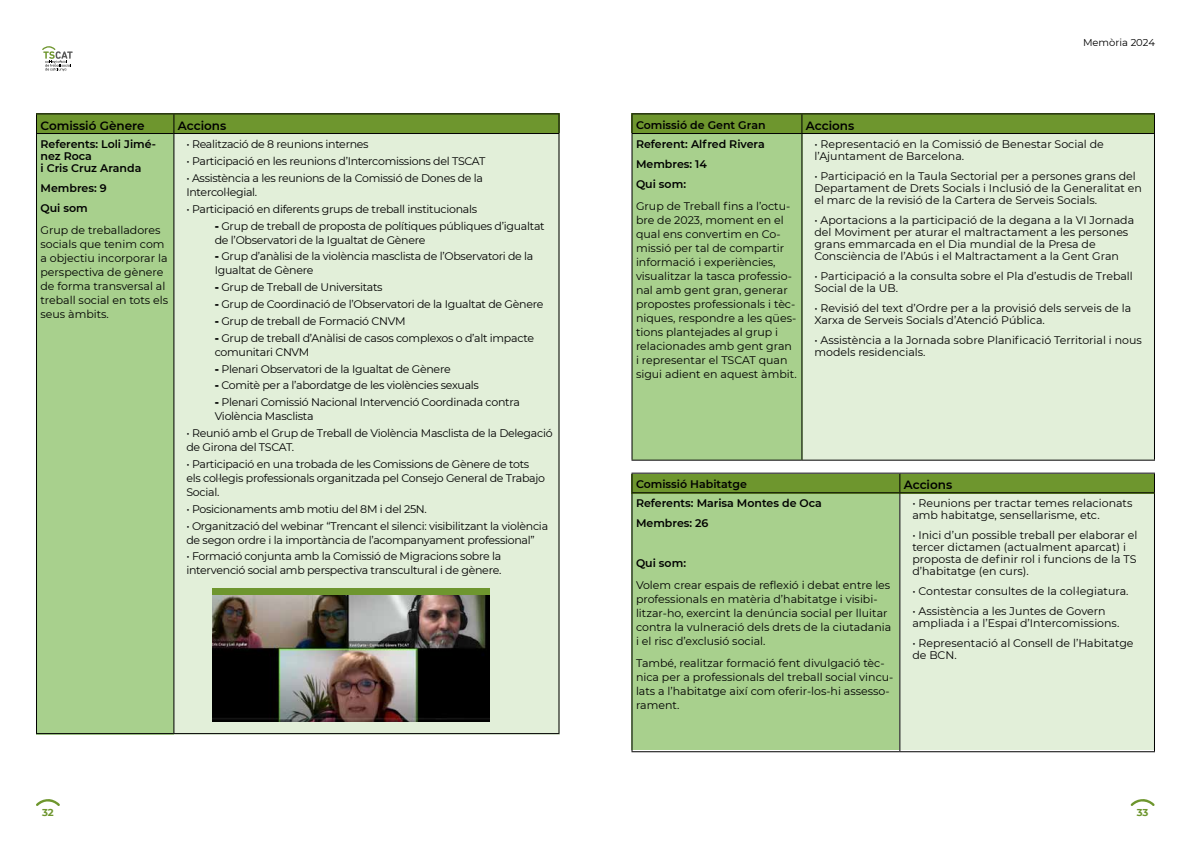
<style>
.page{position:relative;width:1191px;height:842px;background:#fff}
.page>*{position:absolute;margin:0;border:0;box-sizing:border-box;transform-origin:0 0}
.t1{font:600 12px "Montserrat";color:#000}
.t2{font:11px/14px "Montserrat";color:#000}
.t3{font:11px/14px "Montserrat";letter-spacing:-.025em;color:#000}
.t4{font:600 11px/19.9px "Montserrat";color:#000}
.t5{font:10px "Montserrat";color:#000}
.t6{font:700 10px "Montserrat";color:#6e962e}
.s1{font-weight:800}
</style>
<div class="page">
<svg style="left:36px;top:799px;width:24px;height:7px"></svg>
<svg style="left:1130px;top:799px;width:24px;height:7px"></svg>
<svg style="left:42px;top:46px;width:31px;height:25px"></svg>
<div style="left:802px;top:121px;width:353px;height:339px;background:#e2efd9"></div>
<div style="left:899px;top:482px;width:256px;height:268px;background:#e2efd9"></div>
<div style="left:174px;top:121px;width:385px;height:614px;background:#e2efd9"></div>
<div style="left:631px;top:121px;width:171px;height:339px;background:#a8d08d"></div>
<div style="left:631px;top:482px;width:268px;height:268px;background:#a8d08d"></div>
<div style="left:36px;top:121px;width:138px;height:614px;background:#a8d08d"></div>
<div style="left:631px;top:113px;width:524px;height:20px;background:#6e962e"></div>
<div style="left:631px;top:474px;width:524px;height:20px;background:#6e962e"></div>
<div style="left:36px;top:113px;width:523px;height:20px;background:#6e962e"></div>
<hr style="left:36px;top:113px;width:138px;height:1px;background:#000">
<svg style="left:36px;top:114px;width:1px;height:19px"></svg>
<hr style="left:174px;top:113px;width:385px;height:1px;background:#000">
<svg style="left:173px;top:114px;width:1px;height:19px"></svg>
<svg style="left:558px;top:114px;width:1px;height:19px"></svg>
<hr style="left:36px;top:133px;width:138px;height:1px;background:#000">
<hr style="left:36px;top:134px;width:1px;height:599px;background:#000">
<hr style="left:174px;top:133px;width:385px;height:1px;background:#000">
<hr style="left:173px;top:134px;width:1px;height:599px;background:#000">
<hr style="left:558px;top:134px;width:1px;height:599px;background:#000">
<hr style="left:36px;top:733px;width:138px;height:1px;background:#000">
<hr style="left:174px;top:733px;width:385px;height:1px;background:#000">
<hr style="left:631px;top:113px;width:171px;height:1px;background:#000">
<svg style="left:631px;top:114px;width:1px;height:19px"></svg>
<hr style="left:802px;top:113px;width:353px;height:1px;background:#000">
<svg style="left:801px;top:114px;width:1px;height:19px"></svg>
<svg style="left:1154px;top:114px;width:1px;height:19px"></svg>
<hr style="left:631px;top:133px;width:171px;height:1px;background:#000">
<hr style="left:631px;top:134px;width:1px;height:326px;background:#000">
<hr style="left:802px;top:133px;width:353px;height:1px;background:#000">
<hr style="left:801px;top:134px;width:1px;height:326px;background:#000">
<hr style="left:1154px;top:134px;width:1px;height:326px;background:#000">
<hr style="left:631px;top:460px;width:171px;height:1px;background:#000">
<hr style="left:802px;top:460px;width:353px;height:1px;background:#000">
<hr style="left:631px;top:473px;width:269px;height:1px;background:#000">
<svg style="left:631px;top:474px;width:1px;height:18px"></svg>
<hr style="left:900px;top:473px;width:255px;height:1px;background:#000">
<svg style="left:899px;top:474px;width:1px;height:18px"></svg>
<svg style="left:1154px;top:474px;width:1px;height:18px"></svg>
<hr style="left:631px;top:492px;width:269px;height:1px;background:#000">
<hr style="left:631px;top:493px;width:1px;height:258px;background:#000">
<hr style="left:900px;top:492px;width:255px;height:1px;background:#000">
<hr style="left:899px;top:493px;width:1px;height:258px;background:#000">
<hr style="left:1154px;top:493px;width:1px;height:258px;background:#000">
<hr style="left:631px;top:751px;width:269px;height:1px;background:#000">
<hr style="left:900px;top:751px;width:255px;height:1px;background:#000">
<img style="left:212px;top:595px;width:277px;height:127px">
<div style="left:212px;top:588px;width:277px;height:7px;background:#6e962e"></div>
<p class="t1" style="left:40px;top:117px;width:106px">Comissió Gènere</p>
<p class="t1" style="left:178px;top:117px;width:50px">Accions</p>
<p class="t4" style="left:40px;top:138px;width:117px;line-height:11.9px">Referents: Loli Jimé&shy;nez Roca<br>i Cris Cruz Aranda</p>
<p class="t4" style="left:40px;top:177px;width:68px">Membres: 9<br>Qui som</p>
<p class="t2" style="left:40px;top:222px;width:129px">Grup de treballadores socials que tenim com a objectiu incorporar la perspectiva de gènere de forma transversal al treball social en tots els seus àmbits.</p>
<p class="t3" style="left:186px;top:137px;width:184px">• Realització de 8 reunions internes</p>
<p class="t3" style="left:186px;top:154px;width:300px">• Participació en les reunions d’Intercomissions del TSCAT</p>
<p class="t3" style="left:186px;top:171px;width:298px">• Assistència a les reunions de la Comissió de Dones de la<br>Intercol·legial.</p>
<p class="t3" style="left:186px;top:201px;width:292px">• Participació en diferents grups de treball institucionals</p>
<p class="t3" style="left:215px;top:218px;width:331px"><span class="s1">-</span> Grup de treball de proposta de polítiques públiques d’igualtat de l’Observatori de la Igualtat de Gènere</p>
<p class="t3" style="left:215px;top:249px;width:320px"><span class="s1">-</span> Grup d’anàlisi de la violència masclista de l’Observatori de la<br>Igualtat de Gènere</p>
<p class="t3" style="left:215px;top:280px;width:169px"><span class="s1">-</span> Grup de Treball de Universitats</p>
<p class="t3" style="left:215px;top:297px;width:330px"><span class="s1">-</span> Grup de Coordinació de l’Observatori de la Igualtat de Gènere</p>
<p class="t3" style="left:215px;top:314px;width:192px"><span class="s1">-</span> Grup de treball de Formació CNVM</p>
<p class="t3" style="left:215px;top:330px;width:321px"><span class="s1">-</span> Grup de treball d’Anàlisi de casos complexos o d’alt impacte comunitari CNVM</p>
<p class="t3" style="left:215px;top:361px;width:237px"><span class="s1">-</span> Plenari Observatori de la Igualtat de Gènere</p>
<p class="t3" style="left:215px;top:378px;width:266px"><span class="s1">-</span> Comitè per a l’abordatge de les violències sexuals</p>
<p class="t3" style="left:215px;top:395px;width:307px"><span class="s1">-</span> Plenari Comissió Nacional Intervenció Coordinada contra<br>Violència Masclista</p>
<p class="t3" style="left:186px;top:426px;width:368px">• Reunió amb el Grup de Treball de Violència Masclista de la Delegació de Girona del TSCAT.</p>
<p class="t3" style="left:186px;top:456px;width:360px">• Participació en una trobada de les Comissions de Gènere de tots els col·legis professionals organitzada pel Consejo General de Trabajo<br>Social.</p>
<p class="t3" style="left:186px;top:501px;width:242px">• Posicionaments amb motiu del 8M i del 25N.</p>
<p class="t3" style="left:186px;top:518px;width:363px">• Organització del webinar “Trencant el silenci: visibilitzant la violència de segon ordre i la importància de l’acompanyament professional”</p>
<p class="t3" style="left:186px;top:549px;width:316px">• Formació conjunta amb la Comissió de Migracions sobre la intervenció social amb perspectiva transcultural i de gènere.</p>
<p class="t5" style="left:1083px;top:35px;width:73px">Memòria 2024</p>
<p class="t4" style="left:636px;top:114px;width:131px">Comissió de Gent Gran</p>
<p class="t1" style="left:806px;top:117px;width:50px">Accions</p>
<p class="t4" style="left:636px;top:134px;width:130px">Referent: Alfred Rivera<br>Membres: 14<br>Qui som:</p>
<p class="t2" style="left:636px;top:199px;width:162px">Grup de Treball fins a l’octu&shy;bre de 2023, moment en el qual ens convertim en Co&shy;missió per tal de compartir informació i experiències, visualitzar la tasca professio&shy;nal amb gent gran, generar propostes professionals i tèc&shy;niques, respondre a les qües&shy;tions plantejades al grup i relacionades amb gent gran i representar el TSCAT quan sigui adient en aquest àmbit.</p>
<p class="t2" style="left:814px;top:138px;width:291px;line-height:12px">• Representació en la Comissió de Benestar Social de l’Ajuntament de Barcelona.</p>
<p class="t2" style="left:814px;top:170px;width:329px;line-height:12px">• Participació en la Taula Sectorial per a persones grans del<br>Departament de Drets Socials i Inclusió de la Generalitat en el marc de la revisió de la Cartera de Serveis Socials.</p>
<p class="t2" style="left:814px;top:214px;width:321px;line-height:12px">• Aportacions a la participació de la degana a la VI Jornada del Moviment per aturar el maltractament a les persones grans emmarcada en el Dia mundial de la Presa de Consciència de l’Abús i el Maltractament a la Gent Gran</p>
<p class="t2" style="left:814px;top:270px;width:320px;line-height:12px">• Participació a la consulta sobre el Pla d’estudis de Treball<br>Social de la UB.</p>
<p class="t2" style="left:814px;top:302px;width:318px;line-height:12px">• Revisió del text d’Ordre per a la provisió dels serveis de la<br>Xarxa de Serveis Socials d’Atenció Pública.</p>
<p class="t2" style="left:814px;top:334px;width:329px;line-height:12px">• Assistència a la Jornada sobre Planificació Territorial i nous models residencials.</p>
<p class="t4" style="left:636px;top:473px;width:112px">Comissió Habitatge</p>
<p class="t1" style="left:904px;top:476px;width:50px">Accions</p>
<p class="t4" style="left:636px;top:493px;width:187px">Referents: Marisa Montes de Oca<br>Membres: 26</p>
<p class="t4" style="left:636px;top:553px;width:51px">Qui som:</p>
<p class="t2" style="left:636px;top:578px;width:257px">Volem crear espais de reflexió i debat entre les professionals en matèria d’habitatge i visibi&shy;litzar-ho, exercint la denúncia social per lluitar contra la vulneració dels drets de la ciutadania i el risc d’exclusió social.</p>
<p class="t2" style="left:636px;top:656px;width:259px">També, realitzar formació fent divulgació tèc&shy;nica per a professionals del treball social vincu&shy;lats a l’habitatge així com oferir-los-hi assesso&shy;rament.</p>
<p class="t2" style="left:912px;top:497px;width:222px;line-height:12px">• Reunions per tractar temes relacionats amb habitatge, sensellarisme, etc.</p>
<p class="t2" style="left:912px;top:529px;width:227px;line-height:12px">• Inici d’un possible treball per elaborar el tercer dictamen (actualment aparcat) i proposta de definir rol i funcions de la TS d’habitatge (en curs).</p>
<p class="t2" style="left:912px;top:584px;width:218px">• Contestar consultes de la col·legiatura.</p>
<p class="t2" style="left:912px;top:605px;width:208px;line-height:12px">• Assistència a les Juntes de Govern ampliada i a l’Espai d’Intercomissions.</p>
<p class="t2" style="left:912px;top:637px;width:223px;line-height:12px">• Representació al Consell de l’Habitatge de BCN.</p>
<p class="t6" style="left:42px;top:805px;width:13px">32</p>
<p class="t6" style="left:1136px;top:805px;width:13px">33</p>
</div>
